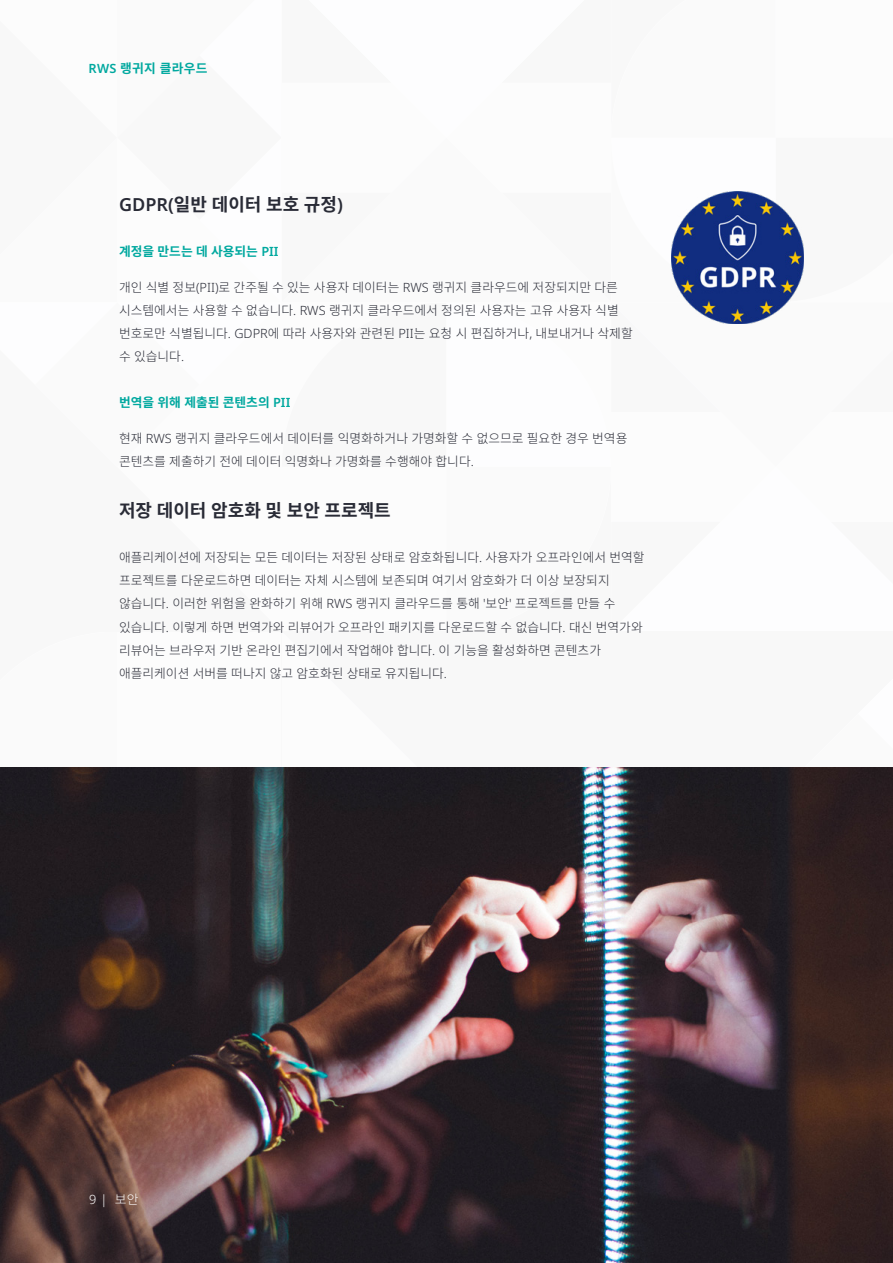
<style>
.page{position:relative;width:893px;height:1263px;background:#fff}
.page>*{position:absolute;margin:0;border:0;box-sizing:border-box;transform-origin:0 0}
.t1{font:700 18px "Noto Sans CJ Kkr";color:#292b36}
.t2{font:300 12.75px/23.2px "Noto Sans CJ Kkr";color:#292b36}
.t3{font:700 12.75px "Noto Sans CJ Kkr";color:#00a89f}
.t4{font:300 12.75px "Noto Sans";color:#fff}
.s1{font-family:"Noto Sans";font-weight:600}
.s2{font-family:"Noto Sans"}
.s3{font-family:"Noto Sans CJ Kkr"}
</style>
<div class="page">
<img style="left:671px;top:191px;width:133px;height:133px">
<img style="left:0;top:767px;width:893px;height:496px">
<p class="t3" style="left:89px;top:61px;width:120px"><span class="s1">RWS</span> 랭귀지 클라우드</p>
<h1 class="t1" style="left:119px;top:194px;width:225px"><span class="s1">GDPR(</span>일반 데이터 보호 규정<span class="s1">)</span></h1>
<p class="t3" style="left:119px;top:244px;width:161px">계정을 만드는 데 사용되는 <span class="s1">PII</span></p>
<p class="t2" style="left:119px;top:276px;width:515px">개인 식별 정보<span class="s2">(PII)</span>로 간주될 수 있는 사용자 데이터는 <span class="s2">RWS</span> 랭귀지 클라우드에 저장되지만 다른 시스템에서는 사용할 수 없습니다<span class="s2">. RWS</span> 랭귀지 클라우드에서 정의된 사용자는 고유 사용자 식별 번호로만 식별됩니다<span class="s2">. GDPR</span>에 따라 사용자와 관련된 <span class="s2">PII</span>는 요청 시 편집하거나<span class="s2">,</span> 내보내거나 삭제할 수 있습니다<span class="s2">.</span></p>
<p class="t3" style="left:119px;top:395px;width:173px">번역을 위해 제출된 콘텐츠의 <span class="s1">PII</span></p>
<p class="t2" style="left:119px;top:426px;width:510px">현재 <span class="s2">RWS</span> 랭귀지 클라우드에서 데이터를 익명화하거나 가명화할 수 없으므로 필요한 경우 번역용 콘텐츠를 제출하기 전에 데이터 익명화나 가명화를 수행해야 합니다<span class="s2">.</span></p>
<h1 class="t1" style="left:119px;top:501px;width:273px">저장 데이터 암호화 및 보안 프로젝트</h1>
<p class="t2" style="left:119px;top:546px;width:527px">애플리케이션에 저장되는 모든 데이터는 저장된 상태로 암호화됩니다<span class="s2">.</span> 사용자가 오프라인에서 번역할 프로젝트를 다운로드하면 데이터는 자체 시스템에 보존되며 여기서 암호화가 더 이상 보장되지 않습니다<span class="s2">.</span> 이러한 위험을 완화하기 위해 <span class="s2">RWS</span> 랭귀지 클라우드를 통해 <span class="s2">'</span>보안<span class="s2">'</span> 프로젝트를 만들 수 있습니다<span class="s2">.</span> 이렇게 하면 번역가와 리뷰어가 오프라인 패키지를 다운로드할 수 없습니다<span class="s2">.</span> 대신 번역가와 리뷰어는 브라우저 기반 온라인 편집기에서 작업해야 합니다<span class="s2">.</span> 이 기능을 활성화하면 콘텐츠가 애플리케이션 서버를 떠나지 않고 암호화된 상태로 유지됩니다<span class="s2">.</span></p>
<p class="t4" style="left:89px;top:1191px;width:51px">9 | <span class="s3">보안</span></p>
</div>
